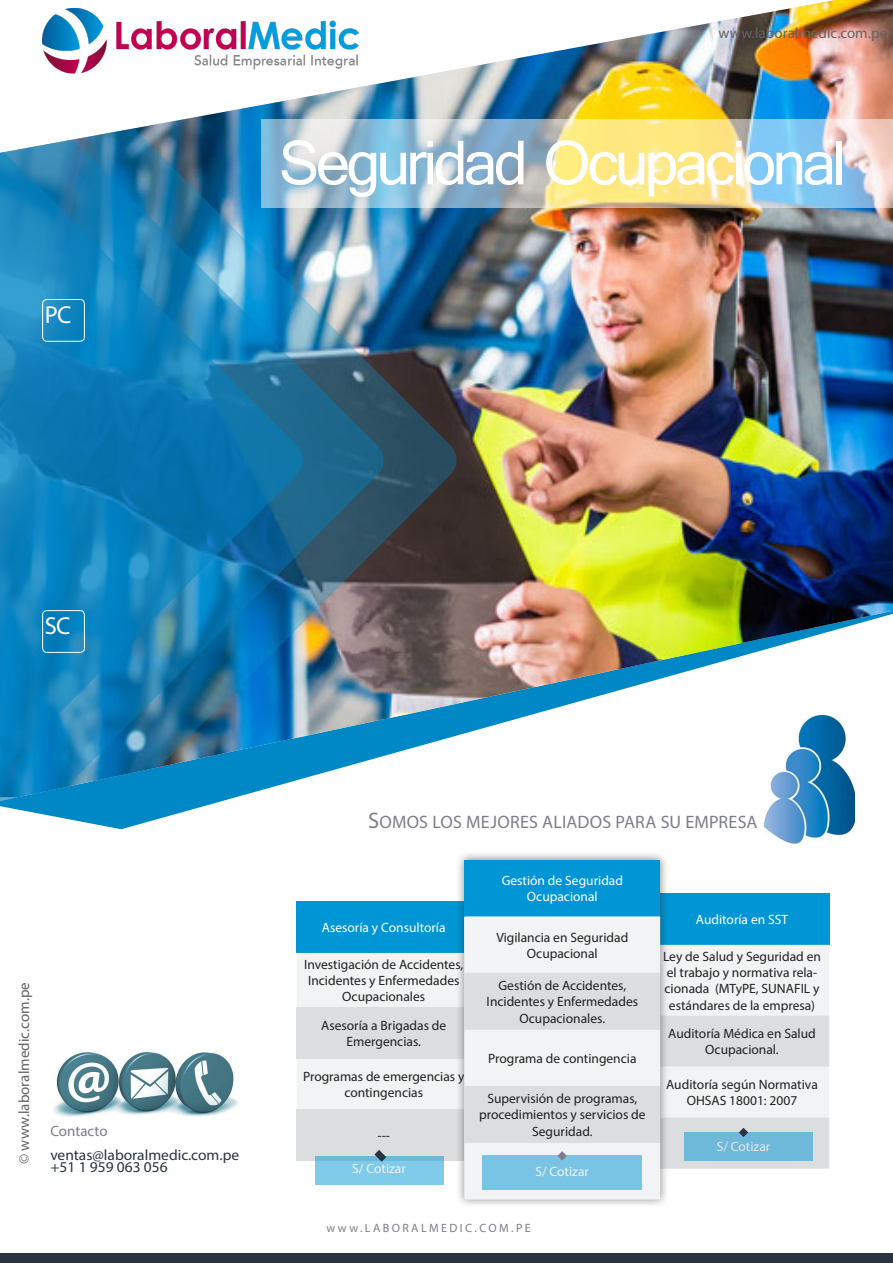
<style>
.page{position:relative;width:893px;height:1263px;background:#fff}
.page>*{position:absolute;margin:0;border:0;box-sizing:border-box;transform-origin:0 0}
.Icon50_Green{font:67.5px "Raavi";letter-spacing:-.055em;color:#fff}
.t1{font:24.6px "Myriad Pro";color:#fff}
.t2{font:18px "Myriad Pro";letter-spacing:.01em;color:#7d7e89}
.Fotolia{font:15px "Myriad Pro";color:#636366}
.t3{font:15px "Myriad Pro";color:#293342}
.t4{font:15px "Myriad Pro";color:#7d7e89}
.Table-BT{font:13.5px/16.2px "Myriad Pro";color:#231f20;text-align:center}
.Table-Title{font:13.5px "Myriad Pro";color:#fff}
.t5{font:13.5px "Myriad Pro";color:#f2f3f4}
.t6{font:12px "Myriad Pro";letter-spacing:.2em;color:#7d7e89}
.s1{font-size:22.5px}
</style>
<div class="page">
<svg style="left:0;top:801px;width:855px;height:28px"></svg>
<img style="left:42px;top:0;width:851px;height:797px">
<div style="left:297px;top:902px;width:174px;height:51px;background:#0096d5"></div>
<div style="left:655px;top:894px;width:174px;height:51px;background:#0096d5"></div>
<img style="left:43px;top:6px;width:315px;height:70px">
<svg style="left:261px;top:119px;width:632px;height:88px;background:#c6d0b6"></svg>
<img style="left:42px;top:128px;width:416px;height:676px">
<img style="left:0;top:140px;width:385px;height:664px">
<svg style="left:0;top:152px;width:304px;height:633px;background:#197fb5"></svg>
<div style="left:0;top:1253px;width:893px;height:10px;background:#293342"></div>
<div style="left:456px;top:851px;width:213px;height:357px;background:#231f20;opacity:.55"></div>
<div style="left:315px;top:1156px;width:128px;height:28px;background:#80caea"></div>
<img style="left:53px;top:1052px;width:185px;height:65px">
<img style="left:765px;top:716px;width:89px;height:130px">
<div style="left:465px;top:860px;width:195px;height:56px;background:#0096d5"></div>
<div style="left:465px;top:916px;width:195px;height:283px;background:#f2f3f4"></div>
<div style="left:483px;top:1156px;width:159px;height:34px;background:#79c4e4"></div>
<svg style="left:297px;top:945px;width:532px;height:224px"></svg>
<div style="left:42px;top:299px;width:43px;height:43px;border:1px solid #fff;border-radius:4px"></div>
<div style="left:42px;top:610px;width:43px;height:43px;border:1px solid #fff;border-radius:4px"></div>
<p class="t1" style="left:45px;top:300px;width:28px">PC</p>
<p class="Fotolia" style="left:718px;top:23px;width:170px">www.laboralmedic.com.pe</p>
<p class="Icon50_Green" style="left:279px;top:121px;width:569px">Seguridad Ocupacional</p>
<p class="t1" style="left:45px;top:611px;width:27px">SC</p>
<p class="Fotolia" style="left:15px;top:1164px;width:184px;rotate:-90deg">© www.laboralmedic.com.pe</p>
<p class="t4" style="left:50px;top:1121px;width:59px">Contacto</p>
<p class="t3" style="left:50px;top:1145px;width:190px">ventas@laboralmedic.com.pe</p>
<p class="t3" style="left:50px;top:1157px;width:119px">+51 1 959 063 056</p>
<p class="t2" style="left:368px;top:810px;width:391px"><span class="s1">S</span>OMOS LOS MEJORES ALIADOS PARA SU EMPRESA</p>
<p class="Table-Title" style="left:322px;top:920px;width:125px">Asesoría y Consultoría</p>
<p class="Table-BT" style="left:304px;top:956px;width:161px">Investigación de Accidentes,<br>Incidentes y Enfermedades<br>Ocupacionales</p>
<p class="Table-BT" style="left:321px;top:1017px;width:127px">Asesoría a Brigadas de</p>
<p class="Table-BT" style="left:347px;top:1033px;width:76px">Emergencias.</p>
<p class="Table-BT" style="left:303px;top:1068px;width:163px">Programas de emergencias y contingencias</p>
<p class="Table-BT" style="left:378px;top:1127px;width:14px">---</p>
<p class="t5" style="left:352px;top:1160px;width:55px">S/ Cotizar</p>
<p class="Table-Title" style="left:502px;top:872px;width:123px">Gestión de Seguridad</p>
<p class="Table-Title" style="left:527px;top:888px;width:72px">Ocupacional</p>
<p class="Table-BT" style="left:496px;top:929px;width:133px">Vigilancia en Seguridad</p>
<p class="Table-BT" style="left:527px;top:945px;width:72px">Ocupacional</p>
<p class="Table-BT" style="left:498px;top:977px;width:129px">Gestión de Accidentes,</p>
<p class="Table-BT" style="left:487px;top:993px;width:153px">Incidentes y Enfermedades<br>Ocupacionales.</p>
<p class="Table-BT" style="left:488px;top:1050px;width:150px">Programa de contingencia</p>
<p class="Table-BT" style="left:479px;top:1090px;width:168px">Supervisión de programas, procedimientos y servicios de<br>Seguridad.</p>
<p class="t5" style="left:535px;top:1163px;width:55px">S/ Cotizar</p>
<p class="t6" style="left:327px;top:1220px;width:206px">www.LABORALMEDIC.COM.PE</p>
<p class="Table-Title" style="left:696px;top:911px;width:94px">Auditoría en SST</p>
<p class="Table-BT" style="left:663px;top:948px;width:159px">Ley de Salud y Seguridad en el trabajo y normativa rela&shy;cionada (MTyPE, SUNAFIL y estándares de la empresa)</p>
<p class="Table-BT" style="left:668px;top:1025px;width:149px">Auditoría Médica en Salud<br>Ocupacional.</p>
<p class="Table-BT" style="left:666px;top:1076px;width:153px">Auditoría según Normativa</p>
<p class="Table-BT" style="left:687px;top:1092px;width:112px">OHSAS 18001: 2007</p>
<p class="t5" style="left:717px;top:1138px;width:55px">S/ Cotizar</p>
</div>
